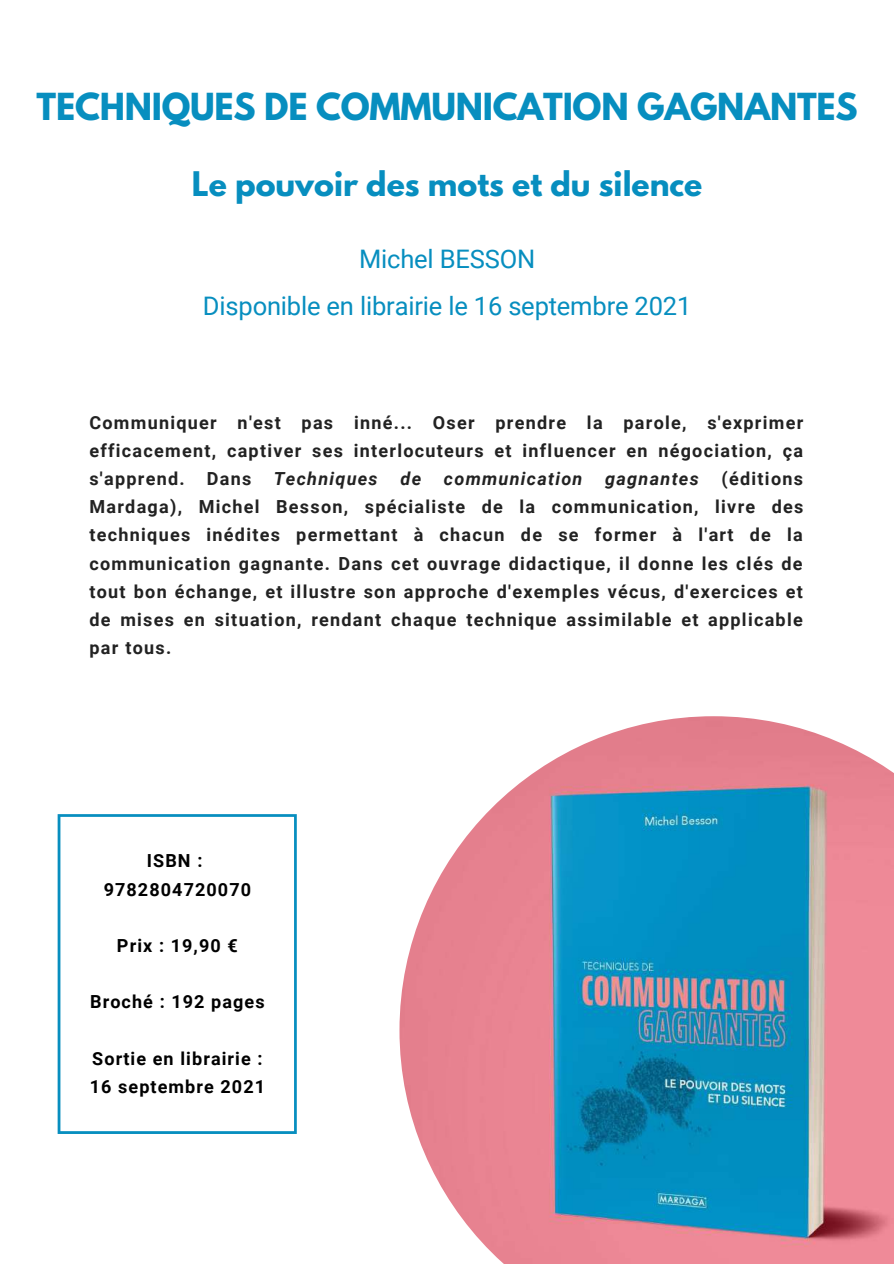
<style>
.page{position:relative;width:894px;height:1264px;background:#fff}
.page>*{position:absolute;margin:0;border:0;box-sizing:border-box;transform-origin:0 0}
.t1{font:700 33px "League Spartan";letter-spacing:-.005em;color:#078ebf}
.t2{font:700 30px "League Spartan";color:#078ebf}
.t3{font:25.5px/47.2px "Roboto";letter-spacing:-.005em;color:#078ebf;text-align:center}
.t4{font:700 18px/28.2px "Roboto";letter-spacing:.07em;color:#222;text-align:justify}
.t5{font:700 18px/28.2px "Roboto";letter-spacing:.06em;color:#000;text-align:center}
.t6{font:italic 700 18px "Roboto";letter-spacing:.07em;color:#222}
.s1{font-style:italic}
</style>
<div class="page">
<svg style="left:58px;top:814px;width:239px;height:319px"></svg>
<img style="left:399px;top:716px;width:494px;height:547px">
<h1 class="t1" style="left:37px;top:90px;width:822px">TECHNIQUES DE COMMUNICATION GAGNANTES</h1>
<h2 class="t2" style="left:192px;top:169px;width:512px">Le pouvoir des mots et du silence</h2>
<h3 class="t3" style="left:203px;top:236px;width:490px">Michel BESSON<br>Disponible en librairie le 16 septembre 2021</h3>
<p class="t4" style="left:89px;top:408px;width:715px">Communiquer n'est pas inné... Oser prendre la parole, s'exprimer efficacement, captiver ses interlocuteurs et influencer en négociation, ça s'apprend. Dans <span class="s1">Techniques</span></p>
<p class="t4" style="left:89px;top:465px;width:715px;text-indent:632px">(éditions Mardaga), Michel Besson, spécialiste de la communication, livre des techniques inédites permettant à chacun de se former à l'art de la communication gagnante. Dans cet ouvrage didactique, il donne les clés de tout bon échange, et illustre son approche d'exemples vécus, d'exercices et de mises en situation, rendant chaque technique assimilable et applicable par tous.</p>
<p class="t6" style="left:400px;top:468px;width:22px">de</p>
<p class="t6" style="left:444px;top:468px;width:140px">communication</p>
<p class="t6" style="left:605px;top:468px;width:95px">gagnantes</p>
<p class="t5" style="left:104px;top:847px;width:149px">ISBN :<br>9782804720070</p>
<p class="t5" style="left:117px;top:931px;width:122px">Prix : 19,90 €</p>
<p class="t5" style="left:90px;top:988px;width:176px">Broché : 192 pages</p>
<p class="t5" style="left:90px;top:1044px;width:177px;text-align:left">Sortie en librairie :<br>16 septembre 2021</p>
</div>
